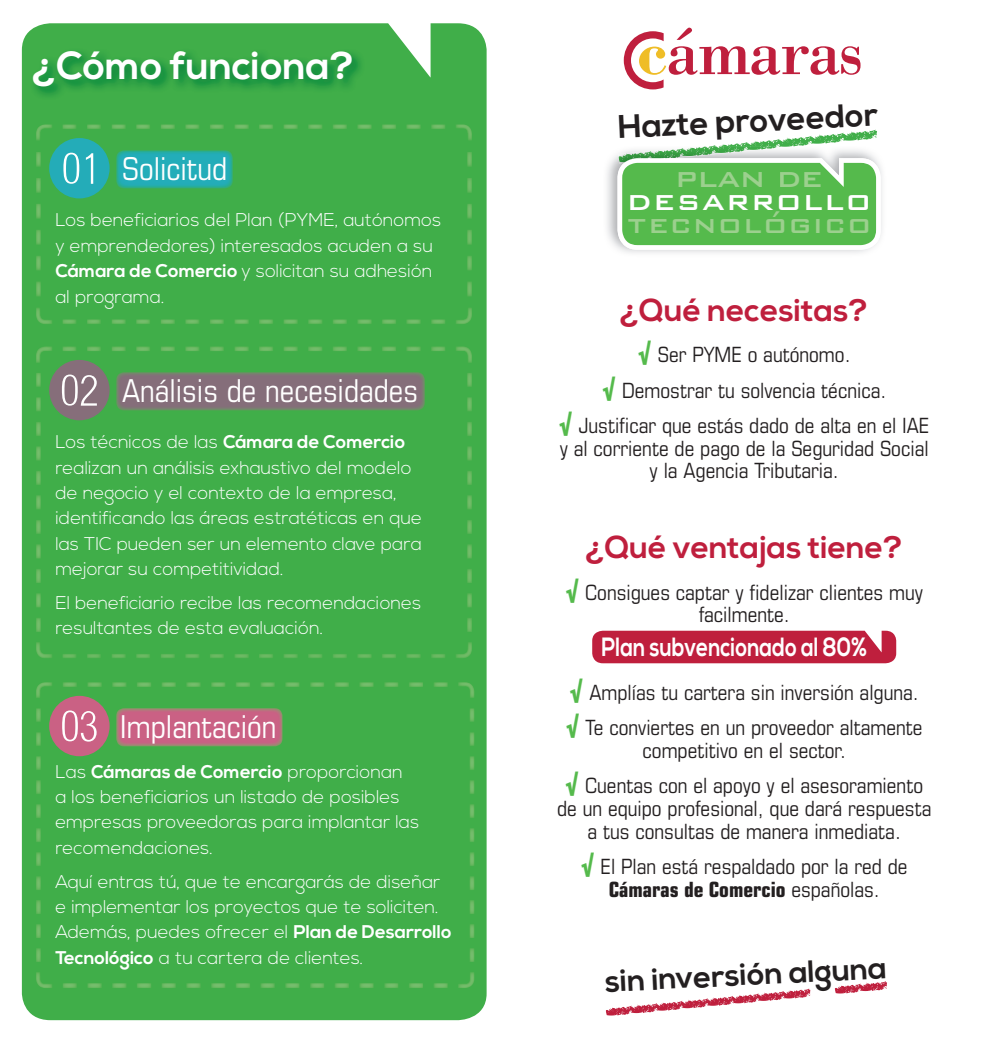
<style>
.page{position:relative;width:992px;height:1041px;background:#fff}
.page>*{position:absolute;margin:0;border:0;box-sizing:border-box;transform-origin:0 0}
.t1{font:57.75px "Chalkduster";color:#40ae49;scale:1.19 1}
.t2{font:54.25px "Chalkduster";color:#bf1f3d}
.t3{font:700 39.2px "Nexa";color:#fff}
.t4{font:500 35.35px "Bank Gothic BT";letter-spacing:.05em;color:#fff}
.t5{font:500 35.35px "Bank Gothic BT";color:#9cd08e}
.t6{font:500 33.07px "Bank Gothic BT";letter-spacing:.05em;color:#9cd08e}
.t7{font:700 32.73px "Nexa";color:#231f20}
.t8{font:condensed 31.5px "Eurostile";color:#fff}
.t9{font:700 31.5px "Nexa";color:#bf1f3d}
.t10{font:700 30.62px "Nexa";color:#231f20}
.t11{font:700 26.43px "Nexa";color:#fff;scale:.78 1}
.t12{font:condensed 21px/35.2px "Eurostile";color:#231f20;text-align:center}
.t13{font:300 18.38px/25.4px "Nexa";color:#fff}
.s1{font-weight:700}
.s2{font-family:"Poplar Std";font-stretch:normal;font-size:24.5px;color:#55ba4c}
</style>
<div class="page">
<div style="left:592px;top:631px;width:304px;height:32px;background:#bf1f3d"></div>
<img style="left:618px;top:146px;width:180px;height:12px">
<svg style="left:617px;top:158px;width:263px;height:92px"></svg>
<div style="left:21px;top:23px;width:466px;height:998px;background:#40ae49"></div>
<div style="left:36px;top:346px;width:436px;height:312px;background:#40ae49"></div>
<div style="left:36px;top:124px;width:436px;height:200px;background:#40ae49"></div>
<div style="left:36px;top:682px;width:438px;height:306px;background:#40ae49"></div>
<img style="left:30px;top:48px;width:335px;height:52px">
<img style="left:116px;top:150px;width:117px;height:39px">
<img style="left:116px;top:372px;width:309px;height:38px">
<img style="left:116px;top:708px;width:166px;height:38px">
<div style="left:49px;top:696px;width:61px;height:60px;background:#ca6184;border-radius:50%"></div>
<svg style="left:62px;top:710px;width:35px;height:31px"></svg>
<div style="left:49px;top:360px;width:61px;height:60px;background:#866e7a;border-radius:50%"></div>
<svg style="left:62px;top:374px;width:35px;height:32px"></svg>
<div style="left:49px;top:138px;width:61px;height:60px;background:#24acb8;border-radius:50%"></div>
<svg style="left:63px;top:153px;width:16px;height:31px"></svg>
<svg style="left:86px;top:153px;width:7px;height:31px"></svg>
<svg style="left:623px;top:28px;width:237px;height:61px"></svg>
<div style="left:678px;top:172px;width:83px;height:15px;background:#55ba4c"></div>
<div style="left:779px;top:172px;width:41px;height:15px;background:#55ba4c"></div>
<div style="left:628px;top:212px;width:240px;height:21px;background:#55ba4c"></div>
<h3 class="t3" style="left:33px;top:43px;width:323px">¿Cómo funciona?</h3>
<h3 class="t8" style="left:122px;top:150px;width:106px">Solicitud</h3>
<p class="t13" style="left:55px;top:208px;width:387px">Los beneficiarios del Plan (PYME, autónomos y emprendedores) interesados acuden a su <span class="s1">Cámara de Comercio</span> y solicitan su adhesión al programa.</p>
<h3 class="t8" style="left:122px;top:372px;width:297px">Análisis de necesidades</h3>
<p class="t13" style="left:55px;top:430px;width:368px">Los técnicos de las <span class="s1">Cámara de Comercio </span>realizan un análisis exhaustivo del modelo de negocio y el contexto de la empresa, identificando las áreas estratéticas en que las TIC pueden ser un elemento clave para mejorar su competitividad.</p>
<p class="t13" style="left:55px;top:591px;width:367px">El beneficiario recibe las recomendaciones resultantes de esta evaluación.</p>
<h3 class="t8" style="left:120px;top:708px;width:158px">Implantación</h3>
<p class="t13" style="left:55px;top:759px;width:365px">Las <span class="s1">Cámaras de Comercio</span> proporcionan<br>a los beneficiarios un listado de posibles empresas proveedoras para implantar las recomendaciones.</p>
<p class="t13" style="left:55px;top:869px;width:397px">Aquí entras tú, que te encargarás de diseñar e implementar los proyectos que te soliciten.<br>Además, puedes ofrecer el <span class="s1">Plan de Desarrollo Tecnológico</span> a tu cartera de clientes.</p>
<h3 class="t7" style="left:617px;top:108px;width:262px;rotate:-3deg">Hazte proveedor</h3>
<h1 class="t1" style="left:608px;top:125px;width:228px;rotate:-6deg">––––––––</h1>
<h3 class="t5" style="left:675px;top:159px;width:149px">plan de</h3>
<h3 class="t6" style="left:627px;top:207px;width:245px">tecnológico</h3>
<h3 class="t4" style="left:627px;top:182px;width:245px">desarrollo</h3>
<h3 class="t9" style="left:620px;top:292px;width:249px">¿Qué necesitas?</h3>
<p class="t12" style="left:559px;top:337px;width:372px"><span class="s2">√</span> Ser PYME o autónomo.<br><span class="s2">√</span> Demostrar tu solvencia técnica.<br><span class="s2">√</span> Justificar que estás dado de alta en el IAE</p>
<p class="t12" style="left:559px;top:436px;width:370px;line-height:22.8px">y al corriente de pago de la Seguridad Social y la Agencia Tributaria.</p>
<h3 class="t9" style="left:585px;top:529px;width:318px">¿Qué ventajas tiene?</h3>
<p class="t12" style="left:565px;top:580px;width:359px;line-height:22.8px"><span class="s2">√</span> Consigues captar y fidelizar clientes muy facilmente.</p>
<h3 class="t11" style="left:601px;top:632px;width:342px">Plan subvencionado al 80%</h3>
<p class="t12" style="left:565px;top:675px;width:358px;text-align:left"><span class="s2">√</span> Amplías tu cartera sin inversión alguna. <span class="s2">√</span> Te conviertes en un proveedor altamente</p>
<p class="t12" style="left:565px;top:733px;width:359px">competitivo en el sector.<br><span class="s2">√</span> Cuentas con el apoyo y el asesoramiento</p>
<p class="t12" style="left:557px;top:797px;width:376px;line-height:22.8px">de un equipo profesional, que dará respuesta a tus consultas de manera inmediata.</p>
<p class="t12" style="left:580px;top:855px;width:328px;line-height:22.8px"><span class="s2">√</span> El Plan está respaldado por la red de<br><span class="s1">Cámaras de Comercio</span> españolas.</p>
<h3 class="t10" style="left:604px;top:964px;width:283px;rotate:-3deg">sin inversión alguna</h3>
<h2 class="t2" style="left:597px;top:980px;width:292px;rotate:-6deg">–––––––– ––</h2>
</div>
